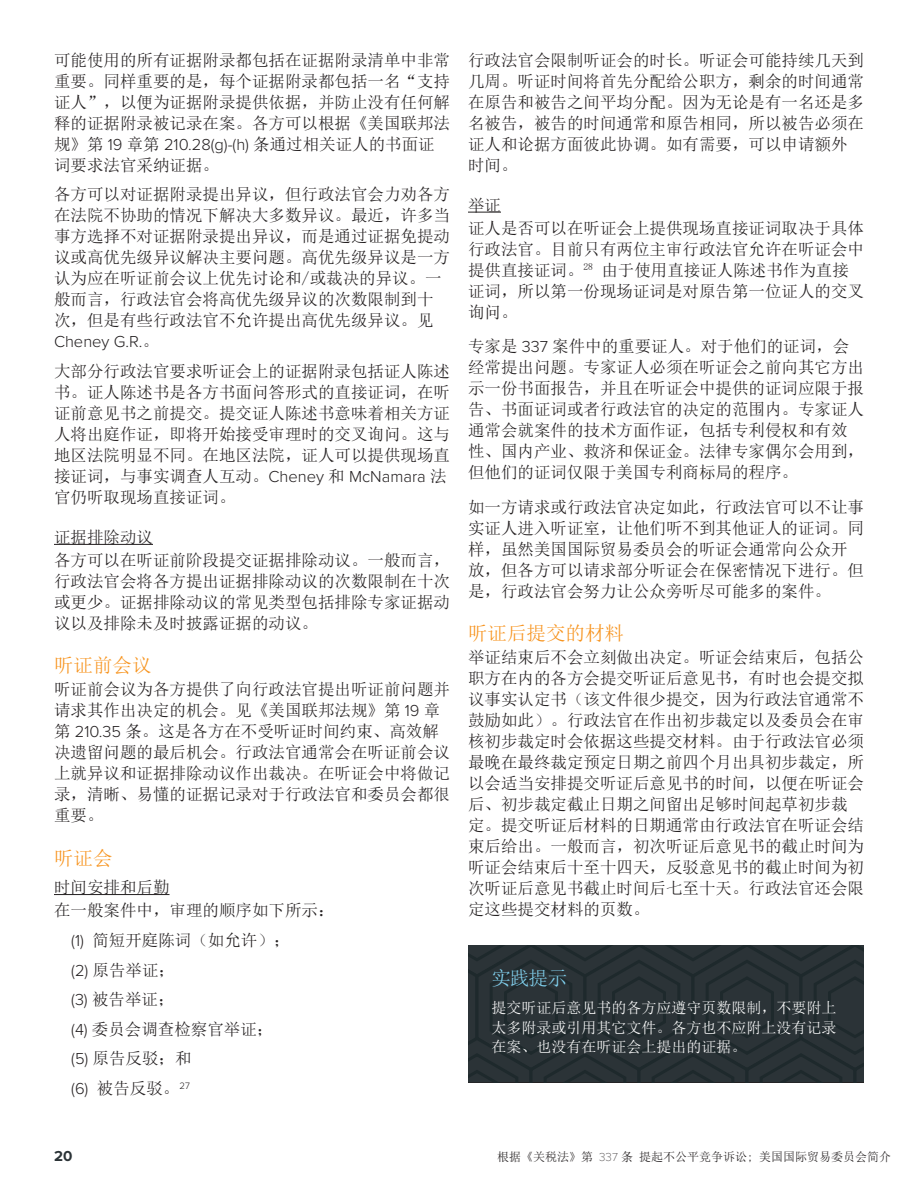
<style>
.page{position:relative;width:918px;height:1188px;background:#fff}
.page>*{position:absolute;margin:0;border:0;box-sizing:border-box;transform-origin:0 0}
.t1{font:19.5px "Sim Sun";color:#f7931d}
.t2{font:19.5px "Sim Sun";color:#80cfec}
.t3{font:16.5px/21px "Sim Sun";color:#231f20}
.t4{font:300 16.5px "Proxima Nova";color:#231f20}
.t5{font:15px/19.5px "Sim Sun";color:#fff;text-align:justify}
.t6{font:700 15px "Proxima Nova";color:#2b3337}
.t7{font:12px "Sim Sun";color:#231f20}
.s1{font-family:"Proxima Nova";font-weight:300}
.s2{font-family:"Sim Sun";font-weight:400}
.s3{font-family:"Proxima Nova T";font-weight:100}
</style>
<div class="page">
<hr style="left:54px;top:544px;width:99px;height:1px;background:#231f20">
<hr style="left:54px;top:894px;width:116px;height:1px;background:#231f20">
<hr style="left:468px;top:212px;width:33px;height:1px;background:#231f20">
<svg style="left:468px;top:945px;width:396px;height:137px;background:#283034"></svg>
<p class="t3" style="left:54px;top:49px;width:397px">可能使用的所有证据附录都包括在证据附录清单中非常重要。同样重要的是，每个证据附录都包括一名“支持证人”，以便为证据附录提供依据，并防止没有任何解释的证据附录被记录在案。各方可以根据《美国联邦法规》第 <span class="s1">19</span> 章第 <span class="s1">210.28(g)-(h)</span> 条通过相关证人的书面证词要求法官采纳证据。</p>
<p class="t3" style="left:54px;top:184px;width:397px">各方可以对证据附录提出异议，但行政法官会力劝各方在法院不协助的情况下解决大多数异议。最近，许多当事方选择不对证据附录提出异议，而是通过证据免提动议或高优先级异议解决主要问题。高优先级异议是一方认为应在听证前会议上优先讨论和/或裁决的异议。一般而言，行政法官会将高优先级异议的次数限制到十次，但是有些行政法官不允许提出高优先级异议。见</p>
<p class="t4" style="left:54px;top:333px;width:107px">Cheney G.R.<span class="s2">。</span></p>
<p class="t3" style="left:54px;top:361px;width:397px">大部分行政法官要求听证会上的证据附录包括证人陈述书。证人陈述书是各方书面问答形式的直接证词，在听证前意见书之前提交。提交证人陈述书意味着相关方证人将出庭作证，即将开始接受审理时的交叉询问。这与地区法院明显不同。在地区法院，证人可以提供现场直接证词，与事实调查人互动。<span class="s1">Cheney</span> 和 <span class="s1">McNamara</span> 法官仍听取现场直接证词。</p>
<p class="t3" style="left:54px;top:526px;width:397px;line-height:23.1px">证据排除动议<br>各方可以在听证前阶段提交证据排除动议。一般而言，</p>
<p class="t3" style="left:54px;top:571px;width:397px;text-align:justify">行政法官会将各方提出证据排除动议的次数限制在十次或更少。证据排除动议的常见类型包括排除专家证据动议以及排除未及时披露证据的动议。</p>
<p class="t1" style="left:54px;top:656px;width:99px">听证前会议</p>
<p class="t3" style="left:54px;top:679px;width:397px">听证前会议为各方提供了向行政法官提出听证前问题并请求其作出决定的机会。见《美国联邦法规》第 <span class="s1">19</span> 章第 <span class="s1">210.35</span> 条。这是各方在不受听证时间约束、高效解决遗留问题的最后机会。行政法官通常会在听证前会议上就异议和证据排除动议作出裁决。在听证会中将做记录，清晰、易懂的证据记录对于行政法官和委员会都很重要。</p>
<p class="t1" style="left:54px;top:848px;width:60px">听证会</p>
<p class="t3" style="left:54px;top:876px;width:282px;line-height:23.1px">时间安排和后勤<br>在一般案件中，审理的顺序如下所示：</p>
<p class="t3" style="left:71px;top:925px;width:221px;line-height:29.7px"><span class="s1">(1)</span> 简短开庭陈词（如允许）；<span class="s1">(2)</span> 原告举证；<br><span class="s1">(3)</span> 被告举证；<br><span class="s1">(4)</span> 委员会调查检察官举证；<span class="s1">(5)</span> 原告反驳；和<br><span class="s1">(6)</span> 被告反驳。<sup>27</sup></p>
<p class="t3" style="left:468px;top:49px;width:397px">行政法官会限制听证会的时长。听证会可能持续几天到几周。听证时间将首先分配给公职方，剩余的时间通常在原告和被告之间平均分配。因为无论是有一名还是多名被告，被告的时间通常和原告相同，所以被告必须在证人和论据方面彼此协调。如有需要，可以申请额外时间。</p>
<p class="t3" style="left:468px;top:193px;width:397px;line-height:23.1px">举证<br>证人是否可以在听证会上提供现场直接证词取决于具体</p>
<p class="t3" style="left:468px;top:238px;width:397px">行政法官。目前只有两位主审行政法官允许在听证会中提供直接证词。<sup>28</sup> 由于使用直接证人陈述书作为直接证词，所以第一份现场证词是对原告第一位证人的交叉询问。</p>
<p class="t3" style="left:468px;top:336px;width:397px">专家是 <span class="s1">337</span> 案件中的重要证人。对于他们的证词，会经常提出问题。专家证人必须在听证会之前向其它方出示一份书面报告，并且在听证会中提供的证词应限于报告、书面证词或者行政法官的决定的范围内。专家证人通常会就案件的技术方面作证，包括专利侵权和有效性、国内产业、救济和保证金。法律专家偶尔会用到，但他们的证词仅限于美国专利商标局的程序。</p>
<p class="t3" style="left:468px;top:496px;width:397px">如一方请求或行政法官决定如此，行政法官可以不让事实证人进入听证室，让他们听不到其他证人的证词。同样，虽然美国国际贸易委员会的听证会通常向公众开放，但各方可以请求部分听证会在保密情况下进行。但是，行政法官会努力让公众旁听尽可能多的案件。</p>
<p class="t1" style="left:468px;top:623px;width:157px">听证后提交的材料</p>
<p class="t3" style="left:468px;top:647px;width:397px">举证结束后不会立刻做出决定。听证会结束后，包括公职方在内的各方会提交听证后意见书，有时也会提交拟议事实认定书（该文件很少提交，因为行政法官通常不鼓励如此）。行政法官在作出初步裁定以及委员会在审核初步裁定时会依据这些提交材料。由于行政法官必须最晚在最终裁定预定日期之前四个月出具初步裁定，所以会适当安排提交听证后意见书的时间，以便在听证会后、初步裁定截止日期之间留出足够时间起草初步裁定。提交听证后材料的日期通常由行政法官在听证会结束后给出。一般而言，初次听证后意见书的截止时间为听证会结束后十至十四天，反驳意见书的截止时间为初次听证后意见书截止时间后七至十天。行政法官还会限定这些提交材料的页数。</p>
<p class="t2" style="left:491px;top:968px;width:77px">实践提示</p>
<p class="t5" style="left:491px;top:998px;width:346px">提交听证后意见书的各方应遵守页数限制，不要附上太多附录或引用其它文件。各方也不应附上没有记录在案、也没有在听证会上提出的证据。</p>
<p class="t6" style="left:54px;top:1147px;width:20px">20</p>
<p class="t7" style="left:497px;top:1151px;width:395px">根据《关税法》第 <span class="s3">337</span> 条 提起不公平竞争诉讼; 美国国际贸易委员会简介</p>
</div>
